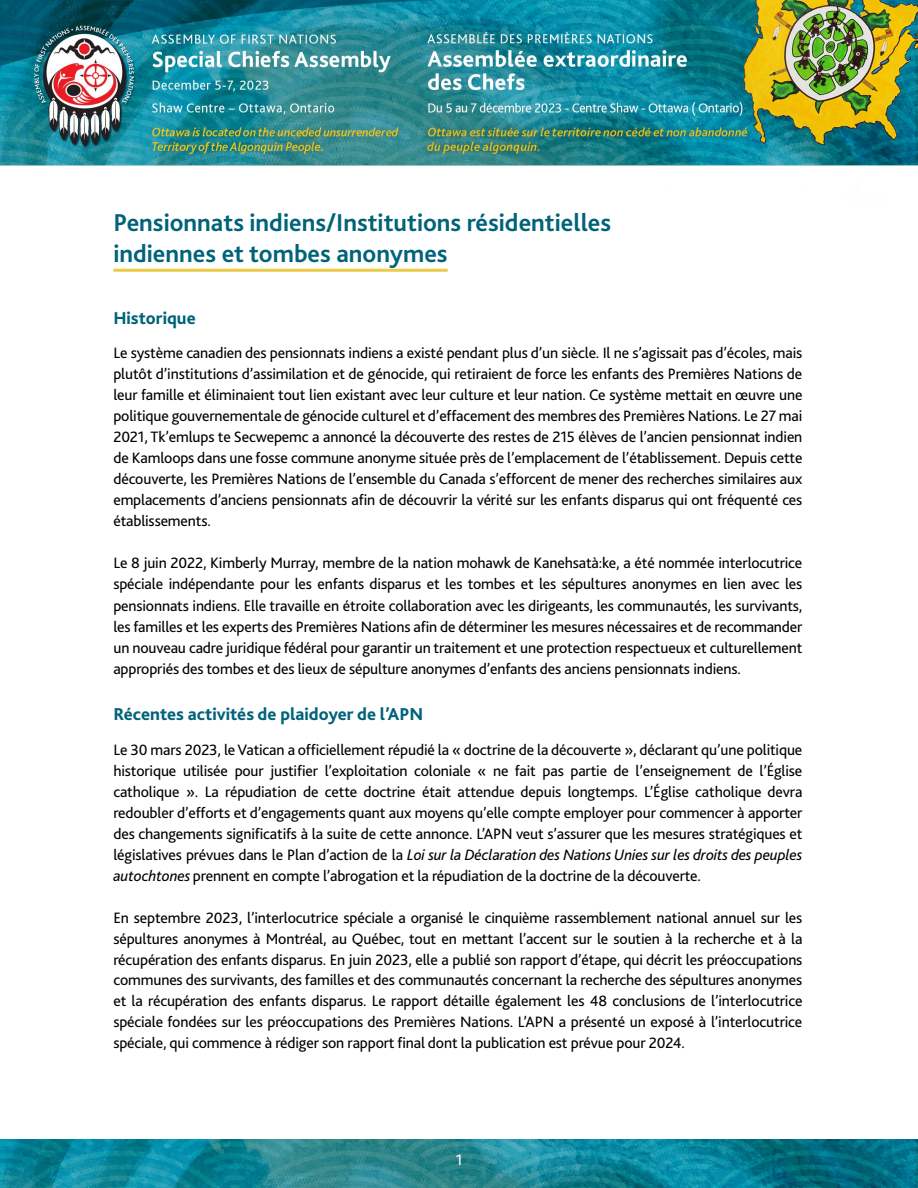
<style>
.page{position:relative;width:918px;height:1188px;background:#fff}
.page>*{position:absolute;margin:0;border:0;box-sizing:border-box;transform-origin:0 0}
.H2{font:700 25.5px/30.6px "Bliss 2";color:#00637a}
.H3{font:800 18px "Bliss 2";color:#00637a}
.Body_Text{font:15.75px/21px "Bliss 2";letter-spacing:-.01em;color:#000;text-align:justify}
.t1{font:15.75px "Bliss 2";color:#fff}
.s1{font-style:italic}
</style>
<div class="page">
<img style="left:0;top:0;width:918px;height:166px">
<img style="left:0;top:1140px;width:918px;height:48px">
<hr style="left:113px;top:269px;width:335px;height:3px;background:#edcb44">
<h1 class="H2" style="left:113px;top:207px;width:499px">Pensionnats indiens/Institutions résidentielles indiennes et tombes anonymes</h1>
<p class="H3" style="left:113px;top:307px;width:84px">Historique</p>
<p class="Body_Text" style="left:113px;top:342px;width:691px">Le système canadien des pensionnats indiens a existé pendant plus d’un siècle. Il ne s’agissait pas d’écoles, mais plutôt d’institutions d’assimilation et de génocide, qui retiraient de force les enfants des Premières Nations de leur famille et éliminaient tout lien existant avec leur culture et leur nation. Ce système mettait en œuvre une politique gouvernementale de génocide culturel et d’effacement des membres des Premières Nations. Le 27 mai 2021, Tk’emlups te Secwepemc a annoncé la découverte des restes de 215 élèves de l’ancien pensionnat indien de Kamloops dans une fosse commune anonyme située près de l’emplacement de l’établissement. Depuis cette découverte, les Premières Nations de l’ensemble du Canada s’efforcent de mener des recherches similaires aux emplacements d’anciens pensionnats afin de découvrir la vérité sur les enfants disparus qui ont fréquenté ces établissements.</p>
<p class="Body_Text" style="left:113px;top:552px;width:691px">Le 8 juin 2022, Kimberly Murray, membre de la nation mohawk de Kanehsatà:ke, a été nommée interlocutrice spéciale indépendante pour les enfants disparus et les tombes et les sépultures anonymes en lien avec les pensionnats indiens. Elle travaille en étroite collaboration avec les dirigeants, les communautés, les survivants, les familles et les experts des Premières Nations afin de déterminer les mesures nécessaires et de recommander un nouveau cadre juridique fédéral pour garantir un traitement et une protection respectueux et culturellement appropriés des tombes et des lieux de sépulture anonymes d’enfants des anciens pensionnats indiens.</p>
<p class="H3" style="left:113px;top:703px;width:311px">Récentes activités de plaidoyer de l’APN</p>
<p class="Body_Text" style="left:113px;top:738px;width:691px">Le 30 mars 2023, le Vatican a officiellement répudié la « doctrine de la découverte », déclarant qu’une politique historique utilisée pour justifier l’exploitation coloniale « ne fait pas partie de l’enseignement de l’Église catholique ». La répudiation de cette doctrine était attendue depuis longtemps. L’Église catholique devra redoubler d’efforts et d’engagements quant aux moyens qu’elle compte employer pour commencer à apporter des changements significatifs à la suite de cette annonce. L’APN veut s’assurer que les mesures stratégiques et législatives prévues dans le Plan d’action de la <span class="s1">Loi sur la Déclaration des Nations Unies sur les droits des peuples autochtones</span> prennent en compte l’abrogation et la répudiation de la doctrine de la découverte.</p>
<p class="Body_Text" style="left:113px;top:906px;width:691px">En septembre 2023, l’interlocutrice spéciale a organisé le cinquième rassemblement national annuel sur les sépultures anonymes à Montréal, au Québec, tout en mettant l’accent sur le soutien à la recherche et à la récupération des enfants disparus. En juin 2023, elle a publié son rapport d’étape, qui décrit les préoccupations communes des survivants, des familles et des communautés concernant la recherche des sépultures anonymes et la récupération des enfants disparus. Le rapport détaille également les 48 conclusions de l’interlocutrice spéciale fondées sur les préoccupations des Premières Nations. L’APN a présenté un exposé à l’interlocutrice spéciale, qui commence à rédiger son rapport final dont la publication est prévue pour 2024.</p>
<p class="t1" style="left:456px;top:1150px;width:8px">1</p>
</div>
